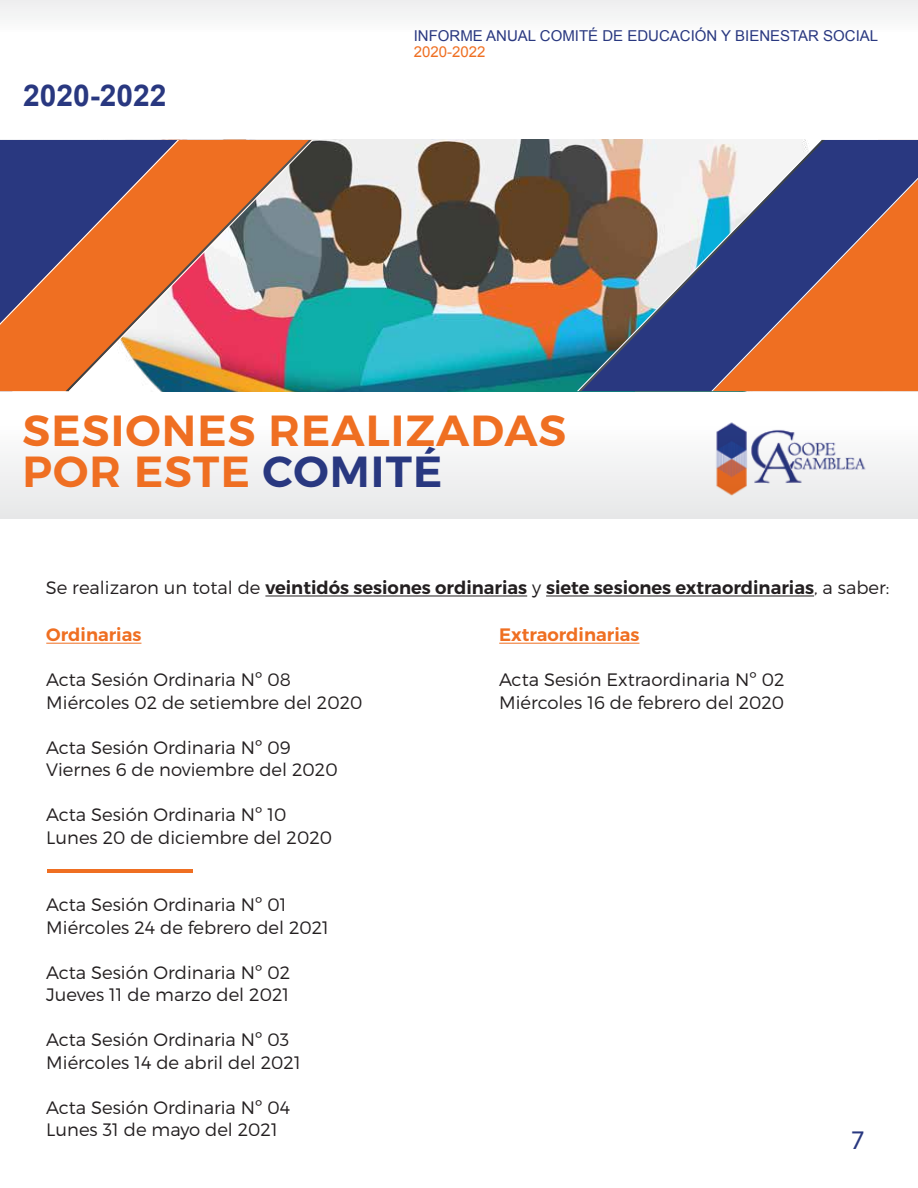
<style>
.page{position:relative;width:918px;height:1188px;background:#fff}
.page>*{position:absolute;margin:0;border:0;box-sizing:border-box;transform-origin:0 0}
.t1{font:600 43.5px/41.2px "Montserrat";letter-spacing:.025em;color:#ef6f22}
.t2{font:700 30px "Arial";color:#293880}
.t3{font:27px "Myriad Pro";color:#293880}
.t4{font:300 18px/22.5px "Montserrat";color:#231f20}
.t5{font:600 18px "Montserrat";color:#231f20}
.t6{font:600 18px "Montserrat";color:#ef6f22}
.t7{font:15px "Arial";color:#293880}
.t8{font:15px "Arial";color:#ef6f22}
.s1{color:#293880}
.s2{font-weight:300}
</style>
<div class="page">
<svg style="left:0;top:0;width:918px;height:519px"></svg>
<img style="left:313px;top:140px;width:264px;height:251px">
<div style="left:0;top:325px;width:66px;height:66px;background:#ef6f22"></div>
<img style="left:69px;top:140px;width:244px;height:251px">
<svg style="left:0;top:140px;width:179px;height:185px;background:#8d5858"></svg>
<div style="left:825px;top:140px;width:93px;height:38px;background:#293880"></div>
<img style="left:577px;top:140px;width:245px;height:251px">
<svg style="left:711px;top:178px;width:207px;height:213px;background:#945e58"></svg>
<hr style="left:265px;top:596px;width:262px;height:1px;background:#231f20">
<hr style="left:546px;top:596px;width:268px;height:1px;background:#231f20">
<hr style="left:46px;top:643px;width:95px;height:1px;background:#ef6f22">
<hr style="left:499px;top:643px;width:140px;height:1px;background:#ef6f22">
<hr style="left:47px;top:869px;width:145px;height:4px;background:#ef6f22">
<img style="left:711px;top:419px;width:158px;height:79px">
<h2 class="t2" style="left:23px;top:76px;width:145px">2020-2022</h2>
<p class="t7" style="left:414px;top:25px;width:466px">INFORME ANUAL COMITÉ DE EDUCACIÓN Y BIENESTAR SOCIAL</p>
<p class="t8" style="left:414px;top:42px;width:73px">2020-2022</p>
<h1 class="t1" style="left:23px;top:410px;width:545px">SESIONES REALIZADAS<br>POR ESTE <span class="s1">COMITÉ</span></h1>
<p class="t5" style="left:46px;top:577px;width:845px"><span class="s2">Se realizaron un total de</span> veintidós sesiones ordinarias <span class="s2">y</span> siete sesiones extraordinarias<span class="s2">, a saber:</span></p>
<p class="t6" style="left:46px;top:624px;width:97px">Ordinarias</p>
<p class="t4" style="left:46px;top:668px;width:318px">Acta Sesión Ordinaria Nº 08<br>Miércoles 02 de setiembre del 2020</p>
<p class="t4" style="left:46px;top:736px;width:293px">Acta Sesión Ordinaria Nº 09<br>Viernes 6 de noviembre del 2020</p>
<p class="t4" style="left:46px;top:803px;width:287px">Acta Sesión Ordinaria Nº 10<br>Lunes 20 de diciembre del 2020</p>
<p class="t6" style="left:499px;top:624px;width:142px">Extraordinarias</p>
<p class="t4" style="left:499px;top:668px;width:287px">Acta Sesión Extraordinaria Nº 02<br>Miércoles 16 de febrero del 2020</p>
<p class="t4" style="left:46px;top:893px;width:284px">Acta Sesión Ordinaria Nº 01<br>Miércoles 24 de febrero del 2021</p>
<p class="t4" style="left:46px;top:961px;width:245px">Acta Sesión Ordinaria Nº 02<br>Jueves 11 de marzo del 2021</p>
<p class="t4" style="left:46px;top:1028px;width:256px">Acta Sesión Ordinaria Nº 03<br>Miércoles 14 de abril del 2021</p>
<p class="t4" style="left:46px;top:1096px;width:245px">Acta Sesión Ordinaria Nº 04<br>Lunes 31 de mayo del 2021</p>
<h3 class="t3" style="left:851px;top:1124px;width:15px">7</h3>
</div>
